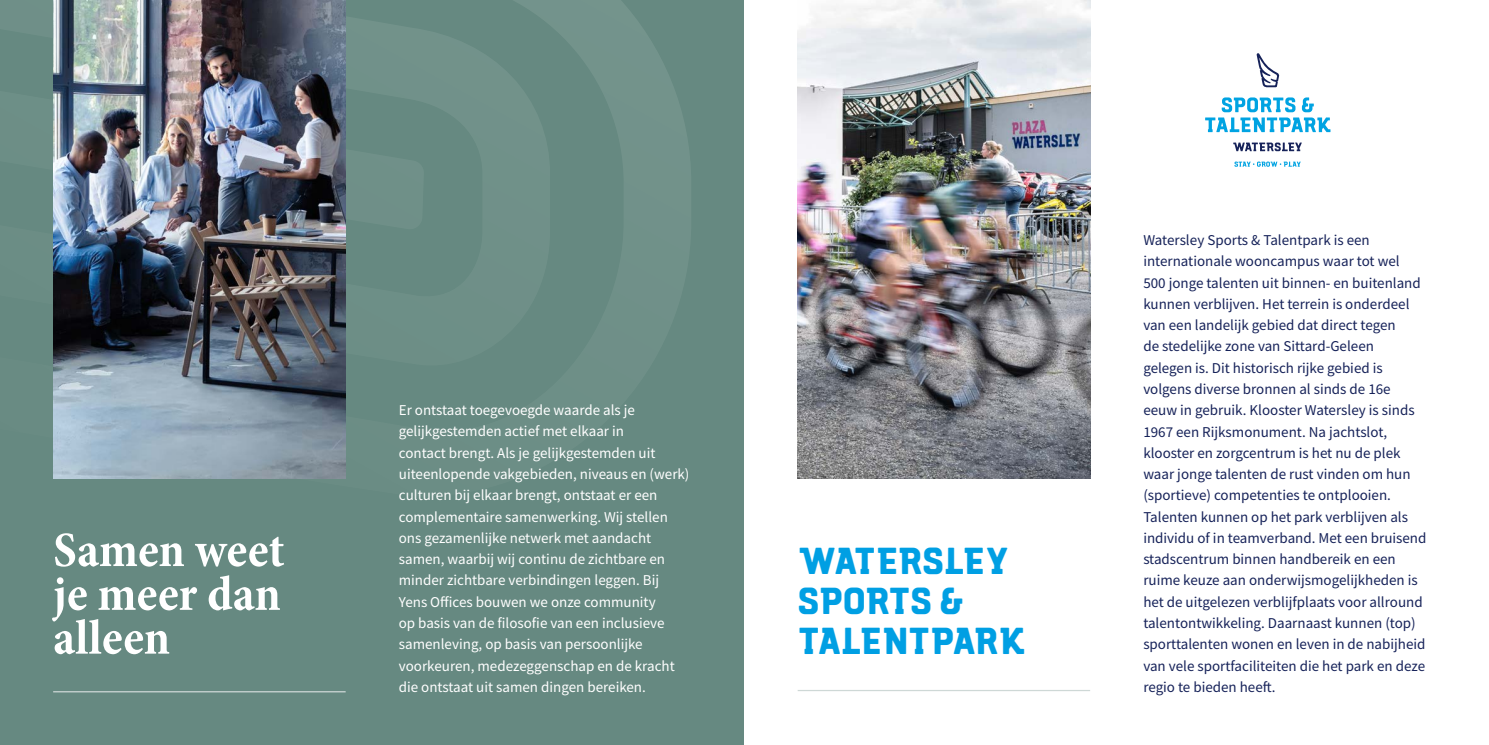
<style>
.page{position:relative;width:1489px;height:745px;background:#fff}
.page>*{position:absolute;margin:0;border:0;box-sizing:border-box;transform-origin:0 0}
.t1{font:700 condensed 50px/43.8px "Minion Pro";color:#fff;text-align:justify}
.t2{font:37.5px/40px "Watersley Base";color:#009fe3}
.t3{font:15px/21.2px "Source Sans Pro";color:#162259}
.t4{font:15px/21.2px "Source Sans Pro";color:#fff}
</style>
<div class="page">
<div style="left:0;top:0;width:743px;height:744px;background:#668981"></div>
<svg style="left:550px;top:0;width:141px;height:254px;fill:#709189"></svg>
<svg style="left:53px;top:0;width:497px;height:479px"></svg>
<hr style="left:53px;top:690px;width:292px;height:2px;background:#ced8d6">
<hr style="left:797px;top:689px;width:293px;height:1px;background:#ced8d6">
<svg style="left:1205px;top:97px;width:125px;height:35px"></svg>
<svg style="left:1234px;top:161px;width:66px;height:6px"></svg>
<svg style="left:1256px;top:53px;width:23px;height:34px"></svg>
<svg style="left:1233px;top:142px;width:68px;height:9px"></svg>
<img style="left:797px;top:0;width:293px;height:478px">
<img style="left:53px;top:0;width:292px;height:478px">
<h1 class="t1" style="left:53px;top:530px;width:233px">Samen weet je meer dan alleen</h1>
<p class="t4" style="left:399px;top:399px;width:292px">Er ontstaat toegevoegde waarde als je gelijkgestemden actief met elkaar in<br>contact brengt. Als je gelijkgestemden uit uiteenlopende vakgebieden, niveaus en (werk) culturen bij elkaar brengt, ontstaat er een complementaire samenwerking. Wij stellen ons gezamenlijke netwerk met aandacht samen, waarbij wij continu de zichtbare en minder zichtbare verbindingen leggen. Bij Yens Offices bouwen we onze community<br>op basis van de filosofie van een inclusieve samenleving, op basis van persoonlijke voorkeuren, medezeggenschap en de kracht die ontstaat uit samen dingen bereiken.</p>
<h2 class="t2" style="left:797px;top:538px;width:229px">WATERSLEY<br>SPORTS &amp;<br>TALENTPARK</h2>
<p class="t3" style="left:1143px;top:229px;width:285px">Watersley Sports &amp; Talentpark is een internationale wooncampus waar tot wel<br>500 jonge talenten uit binnen- en buitenland kunnen verblijven. Het terrein is onderdeel van een landelijk gebied dat direct tegen<br>de stedelijke zone van Sittard-Geleen gelegen is. Dit historisch rijke gebied is volgens diverse bronnen al sinds de 16e eeuw in gebruik. Klooster Watersley is sinds 1967 een Rijksmonument. Na jachtslot, klooster en zorgcentrum is het nu de plek waar jonge talenten de rust vinden om hun (sportieve) competenties te ontplooien.<br>Talenten kunnen op het park verblijven als individu of in teamverband. Met een bruisend stadscentrum binnen handbereik en een ruime keuze aan onderwijsmogelijkheden is het de uitgelezen verblijfplaats voor allround talentontwikkeling. Daarnaast kunnen (top) sporttalenten wonen en leven in de nabijheid van vele sportfaciliteiten die het park en deze regio te bieden heeft.</p>
</div>
